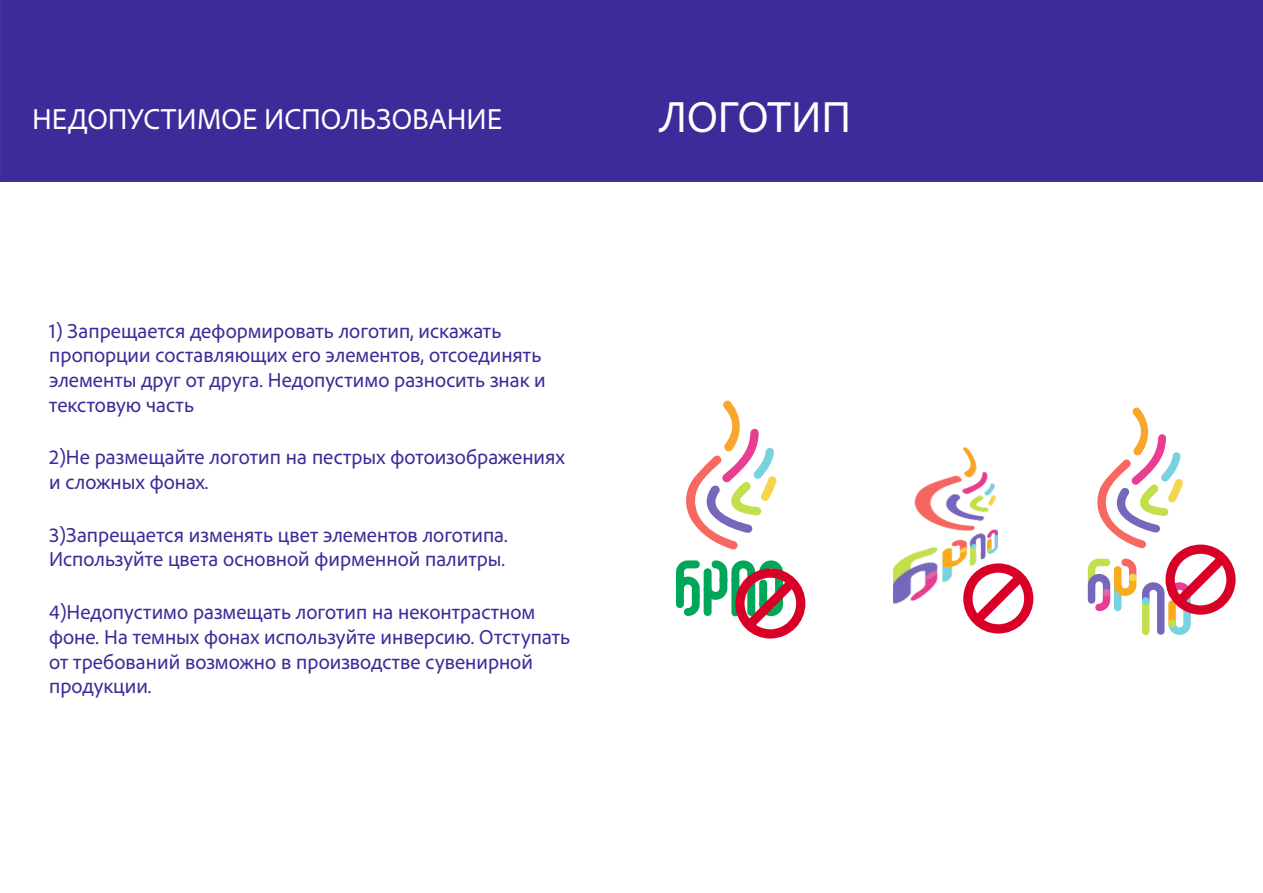
<style>
.page{position:relative;width:1263px;height:893px;background:#fff}
.page>*{position:absolute;margin:0;border:0;box-sizing:border-box;transform-origin:0 0}
.t1{font:45px "Adobe Clean";color:#fff}
.t2{font:30px "Adobe Clean";letter-spacing:.005em;color:#fff}
.t3{font:21px/24.8px "Adobe Clean";color:#3c2b99}
</style>
<div class="page">
<div style="left:0;top:0;width:1263px;height:182px;background:#3c2b99"></div>
<svg style="left:686px;top:401px;width:90px;height:148px"></svg>
<img style="left:893px;top:447px;width:104px;height:157px">
<svg style="left:676px;top:560px;width:129px;height:78px"></svg>
<svg style="left:963px;top:563px;width:70px;height:70px"></svg>
<svg style="left:1088px;top:408px;width:147px;height:227px"></svg>
<h2 class="t2" style="left:32px;top:108px;width:472px">НЕДОПУСТИМОЕ ИСПОЛЬЗОВАНИЕ</h2>
<p class="t3" style="left:49px;top:320px;width:498px">1) Запрещается деформировать логотип, искажать пропорции составляющих его элементов, отсоединять элементы друг от друга. Недопустимо разносить знак и текстовую часть</p>
<p class="t3" style="left:49px;top:447px;width:517px">2)Не размещайте логотип на пестрых фотоизображениях и сложных фонах.</p>
<p class="t3" style="left:49px;top:525px;width:460px">3)Запрещается изменять цвет элементов логотипа.<br>Используйте цвета основной фирменной палитры.</p>
<p class="t3" style="left:49px;top:602px;width:522px">4)Недопустимо размещать логотип на неконтрастном фоне. На темных фонах используйте инверсию. Отступать от требований возможно в производстве сувенирной продукции.</p>
<h1 class="t1" style="left:659px;top:100px;width:193px">ЛОГОТИП</h1>
</div>
